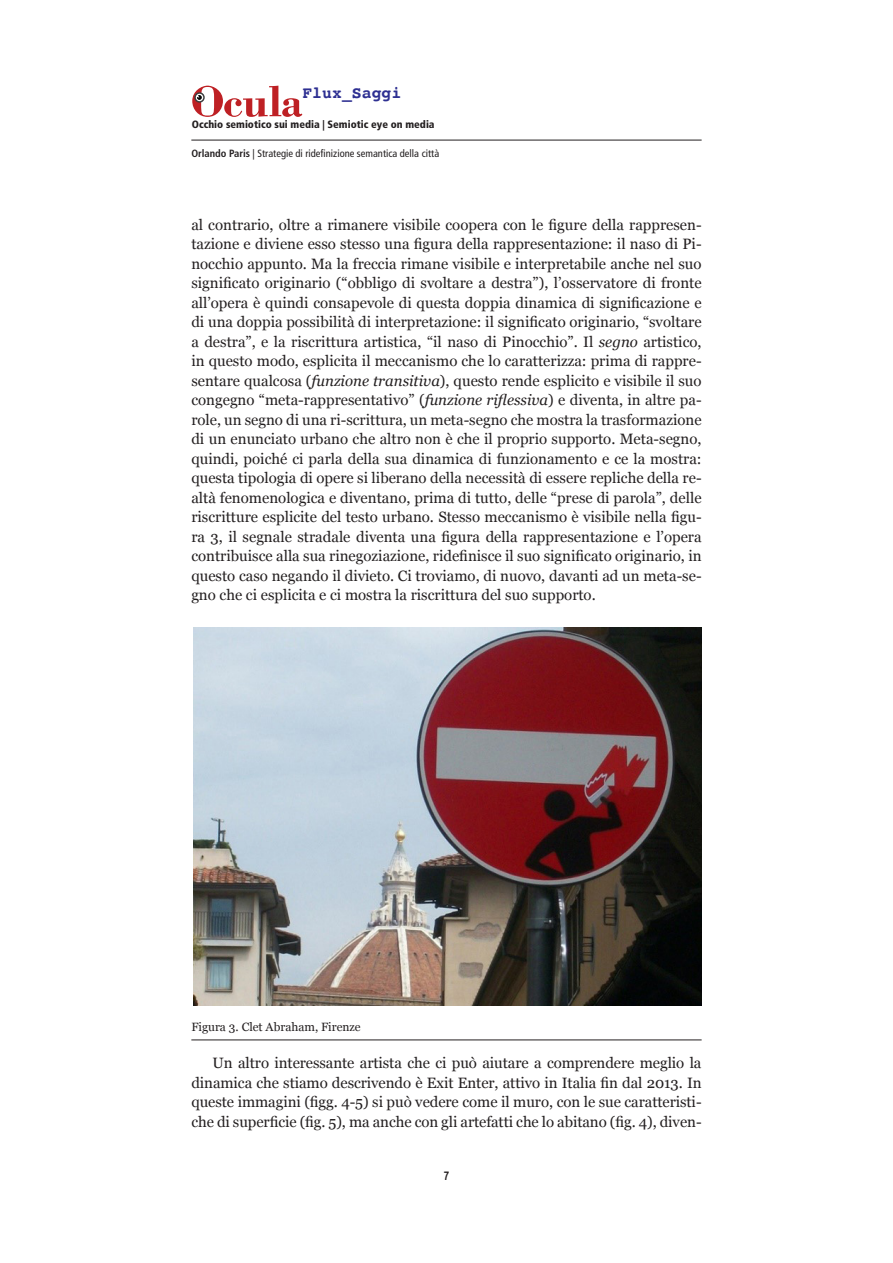
<style>
.page{position:relative;width:893px;height:1263px;background:#fff}
.page>*{position:absolute;margin:0;border:0;box-sizing:border-box;transform-origin:0 0}
.t1{font:700 16.5px "Courier";color:#2e3092}
.OCULA-TXT{font:15px/19.5px "Georgia";letter-spacing:-.005em;color:#231f20;text-align:justify}
.OCULA-Didascalie-fil{font:12px "Georgia";color:#231f20}
.t2{font:700 12px "Arial Narrow";color:#231f20}
.t3{font:condensed 10.5px "Frutiger LT Std";color:#231f20}
.t4{font:900 condensed 10.5px "Frutiger LT Std";color:#231f20}
.s1{font-weight:700}
.s2{font-style:italic}
</style>
<div class="page">
<hr style="left:191px;top:140px;width:511px;height:1px;background:#231f20">
<svg style="left:192px;top:86px;width:110px;height:31px"></svg>
<img style="left:193px;top:627px;width:509px;height:379px">
<hr style="left:191px;top:1040px;width:511px;height:1px;background:#231f20">
<p class="t1" style="left:302px;top:79px;width:101px">Flux_Saggi</p>
<p class="t4" style="left:192px;top:118px;width:244px">Occhio semiotico sui media | Semiotic eye on media</p>
<p class="t3" style="left:191px;top:147px;width:249px"><span class="s1">Orlando Paris</span> | Strategie di ridefinizione semantica della città</p>
<p class="OCULA-TXT" style="left:191px;top:214px;width:512px">al contrario, oltre a rimanere visibile coopera con le figure della rappresen&shy;tazione e diviene esso stesso una figura della rappresentazione: il naso di Pi&shy;nocchio appunto. Ma la freccia rimane visibile e interpretabile anche nel suo significato originario (“obbligo di svoltare a destra”), l’osservatore di fronte all’opera è quindi consapevole di questa doppia dinamica di significazione e di una doppia possibilità di interpretazione: il significato originario, “svoltare a destra”, e la riscrittura artistica, “il naso di Pinocchio”. Il <span class="s2">segno</span> artistico, in questo modo, esplicita il meccanismo che lo caratterizza: prima di rappre&shy;sentare qualcosa (<span class="s2">funzione transitiva</span>), questo rende esplicito e visibile il suo congegno “meta-rappresentativo” (<span class="s2">funzione riflessiva</span>) e diventa, in altre pa&shy;role, un segno di una ri-scrittura, un meta-segno che mostra la trasformazione di un enunciato urbano che altro non è che il proprio supporto. Meta-segno, quindi, poiché ci parla della sua dinamica di funzionamento e ce la mostra: questa tipologia di opere si liberano della necessità di essere repliche della re&shy;altà fenomenologica e diventano, prima di tutto, delle “prese di parola”, delle riscritture esplicite del testo urbano. Stesso meccanismo è visibile nella figu&shy;ra 3, il segnale stradale diventa una figura della rappresentazione e l’opera contribuisce alla sua rinegoziazione, ridefinisce il suo significato originario, in questo caso negando il divieto. Ci troviamo, di nuovo, davanti ad un meta-se&shy;gno che ci esplicita e ci mostra la riscrittura del suo supporto.</p>
<p class="OCULA-Didascalie-fil" style="left:191px;top:1018px;width:171px">Figura 3. Clet Abraham, Firenze</p>
<p class="OCULA-TXT" style="left:191px;top:1052px;width:512px;text-indent:21px">Un altro interessante artista che ci può aiutare a comprendere meglio la dinamica che stiamo descrivendo è Exit Enter, attivo in Italia fin dal 2013. In queste immagini (figg. 4-5) si può vedere come il muro, con le sue caratteristi&shy;che di superficie (fig. 5), ma anche con gli artefatti che lo abitano (fig. 4), diven-</p>
<p class="t2" style="left:444px;top:1167px;width:7px">7</p>
</div>
